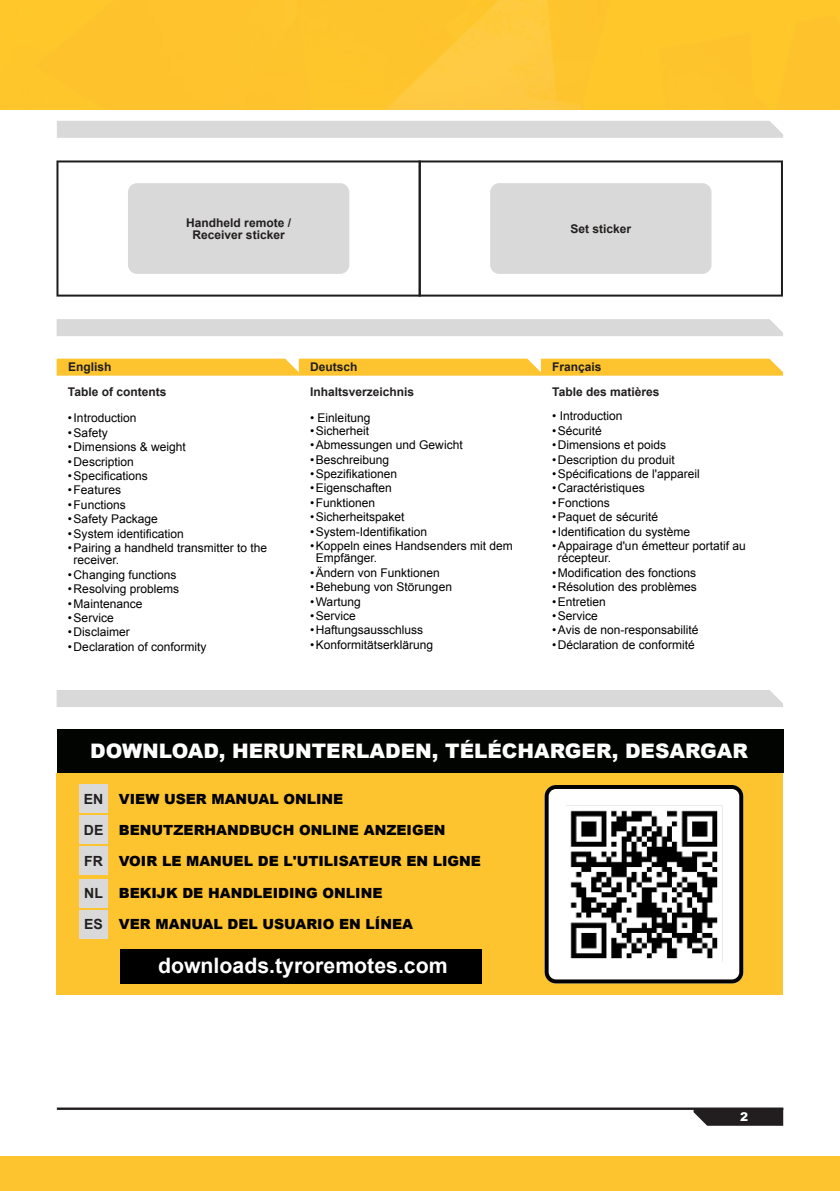
<style>
.page{position:relative;width:840px;height:1191px;background:#fff}
.page>*{position:absolute;margin:0;border:0;box-sizing:border-box;transform-origin:0 0}
.t1{font:21.2px "font 000000002 d 6 cd 1 a 5";color:#fff}
.t2{font:20px "font 000000002 d 6 cd 1 a 5";color:#fff}
.t3{font:14px "font 000000002 d 6 cd 1 a 5";color:#000}
.t4{font:12px/14.4px "font 000000002 d 6 cd 1 a 5";color:#000}
.t5{font:12px "font 000000002 d 6 cd 1 a 5";color:#221e1f}
.t6{font:12px/12.4px "font 000000002 d 6 cd 1 a 5";color:#231f1f;text-align:center}
.t7{font:12px "font 000000002 d 6 cd 1 a 5";color:#fff}
.s1{color:#231f1f}
</style>
<div class="page">
<img style="left:0;top:0;width:839px;height:109px">
<div style="left:0;top:1156px;width:839px;height:35px;background:#fdc42f"></div>
<svg style="left:693px;top:1109px;width:89px;height:16px"></svg>
<hr style="left:57px;top:1107px;width:725px;height:2px;background:#221e1f">
<div style="left:57px;top:319px;width:725px;height:17px;background:#d9d9d9"></div>
<svg style="left:56px;top:160px;width:362px;height:136px"></svg>
<div style="left:128px;top:183px;width:221px;height:91px;background:#d9d9d9;border-radius:9px"></div>
<svg style="left:418px;top:160px;width:364px;height:136px"></svg>
<svg style="left:57px;top:359px;width:725px;height:17px;background:#fdc637"></svg>
<div style="left:57px;top:121px;width:725px;height:17px;background:#d9d9d9"></div>
<div style="left:57px;top:773px;width:725px;height:222px;background:#fdc42f"></div>
<div style="left:57px;top:730px;width:725px;height:43px;background:#010400"></div>
<div style="left:79px;top:784px;width:29px;height:28px;background:#d9d9d9"></div>
<div style="left:79px;top:815px;width:29px;height:29px;background:#d9d9d9"></div>
<div style="left:79px;top:847px;width:29px;height:28px;background:#d9d9d9"></div>
<div style="left:79px;top:879px;width:29px;height:28px;background:#d9d9d9"></div>
<div style="left:79px;top:910px;width:29px;height:28px;background:#d9d9d9"></div>
<div style="left:121px;top:949px;width:360px;height:35px;background:#000"></div>
<svg style="left:544px;top:785px;width:198px;height:198px;background:#d1d0cd"></svg>
<img style="left:565px;top:806px;width:156px;height:156px">
<div style="left:57px;top:690px;width:725px;height:17px;background:#d9d9d9"></div>
<p class="t6" style="left:186px;top:217px;width:106px">Handheld remote /<br>Receiver sticker</p>
<p class="t6" style="left:570px;top:223px;width:62px">Set sticker</p>
<p class="t5" style="left:68px;top:359px;width:45px">English</p>
<p class="t5" style="left:310px;top:359px;width:49px">Deutsch</p>
<p class="t5" style="left:552px;top:359px;width:51px">Français</p>
<p class="t5" style="left:68px;top:383px;width:100px">Table of contents</p>
<p class="t4" style="left:68px;top:411px;width:201px">"Introduction<br>"Safety<br>" Dimensions &amp; weight<br>" Description<br>"Speci昀؀cations<br>"Features<br>" Functions<br>"Safety Package<br>"System identi昀؀cation<br>"Pairing a handheld transmitter to the</p>
<p class="t4" style="left:68px;top:553px;width:140px;text-indent:6px">receiver.<br>" Changing functions<br>" Resolving problems "Maintenance<br>"Service<br>" Disclaimer<br>" Declaration of conformity</p>
<p class="t5" style="left:310px;top:383px;width:106px">Inhaltsverzeichnis</p>
<p class="t4" style="left:310px;top:412px;width:62px;line-height:12.4px">" Einleitung "Sicherheit</p>
<p class="t4" style="left:310px;top:438px;width:204px">"Abmessungen und Gewicht "Beschreibung<br>"Spezi昀؀kationen<br>"Eigenschaften<br>" Funktionen<br>"Sicherheitspaket<br>"System-Identi昀؀kation<br>"Koppeln eines Handsenders mit dem</p>
<p class="t4" style="left:310px;top:551px;width:143px;text-indent:6px">Empfänger.<br>"Ändern von Funktionen "Behebung von Störungen "Wartung<br>"Service<br>" Haftungsausschluss "Konformitätserklärung</p>
<p class="t5" style="left:552px;top:383px;width:109px">Table des matières</p>
<p class="t4" style="left:552px;top:409px;width:195px">" Introduction<br>"Sécurité<br>" Dimensions et poids<br>" Description du produit<br>"Spéci昀؀cations de l'appareil<br>" Caractéristiques<br>" Fonctions<br>"Paquet de sécurité<br>"Identi昀؀cation du système "Appairage d'un émetteur portatif au</p>
<p class="t4" style="left:552px;top:551px;width:148px;text-indent:6px">récepteur.<br>"Modi昀؀cation des fonctions " Résolution des problèmes "Entretien<br>"Service<br>"Avis de non-responsabilité " Déclaration de conformité</p>
<h2 class="t2" style="left:90px;top:737px;width:659px">DOWNLOAD, HERUNTERLADEN, TÉLÉCHARGER, DESARGAR</h2>
<p class="t3" style="left:84px;top:788px;width:261px"><span class="s1">EN</span> VIEW USER MANUAL ONLINE</p>
<p class="t3" style="left:84px;top:819px;width:363px"><span class="s1">DE</span> BENUTZERHANDBUCH ONLINE ANZEIGEN</p>
<p class="t3" style="left:84px;top:850px;width:398px"><span class="s1">FR</span> VOIR LE MANUEL DE L'UTILISATEUR EN LIGNE</p>
<p class="t3" style="left:84px;top:883px;width:299px"><span class="s1">NL</span> BEK3K DE HANDLEIDING ONLINE</p>
<p class="t3" style="left:84px;top:914px;width:330px"><span class="s1">ES</span> VER MANUAL DEL USUARIO EN LÍNEA</p>
<h1 class="t1" style="left:158px;top:951px;width:291px">downloads.tyroremotes.com</h1>
<p class="t7" style="left:739px;top:1108px;width:10px">2</p>
</div>
